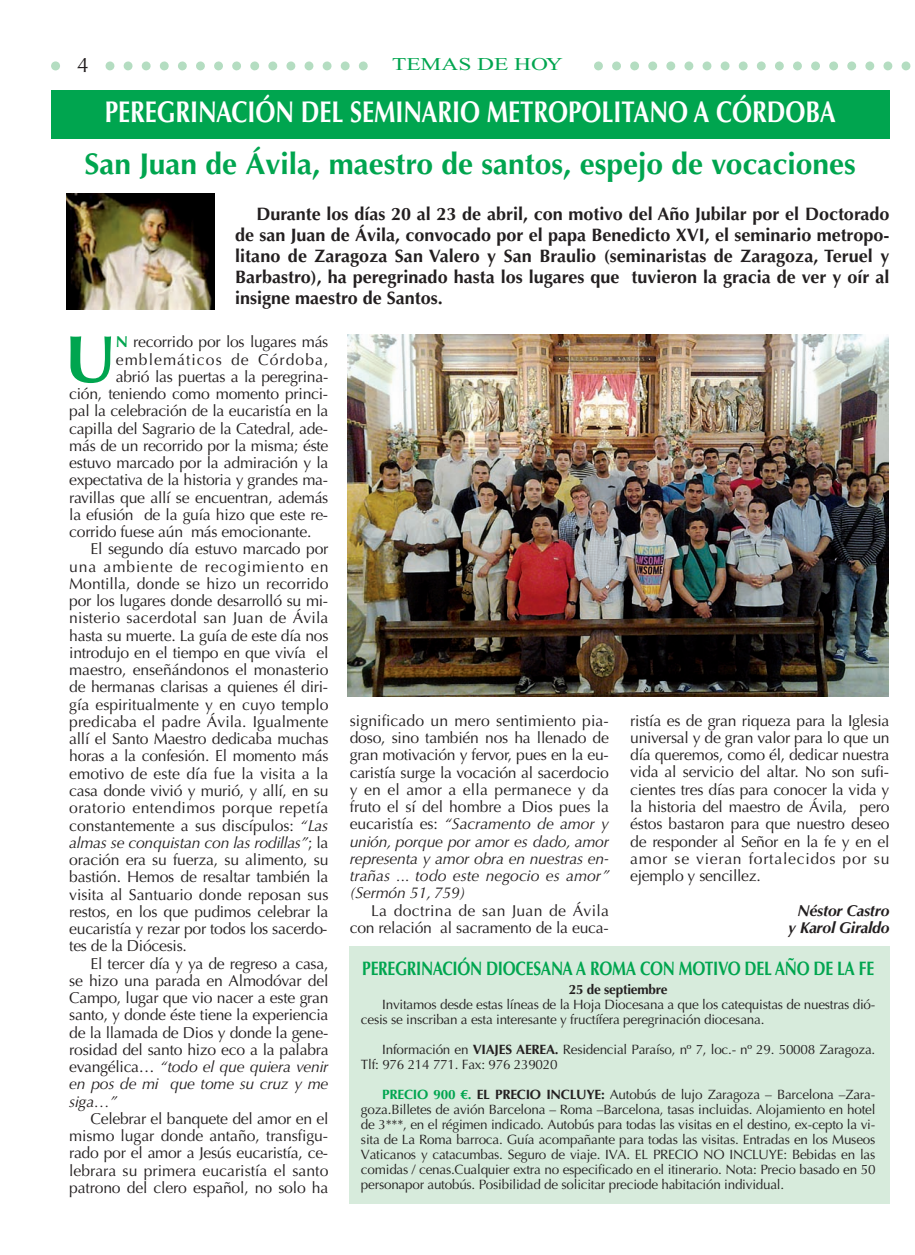
<style>
.page{position:relative;width:915px;height:1255px;background:#fff}
.page>*{position:absolute;margin:0;border:0;box-sizing:border-box;transform-origin:0 0}
.t1{font:700 66.45px "Optima";color:#00a54f}
.t2{font:700 30px/52.3px "Optima";color:#00a54f;text-align:center}
.t3{font:21px "Optima LT Std";color:#231f20}
.t4{font:700 19.5px "Optima";letter-spacing:-.015em;color:#00a54f;scale:.8 1}
.t5{font:700 18px/21px "Optima";color:#231f20;text-align:justify}
.t6{font:18px "Times New Roman";color:#00a54f;scale:1.3 1}
.t7{font:15.75px/17.2px "Optima";letter-spacing:-.015em;color:#231f20;text-align:justify}
.t8{font:italic 15.75px "Optima";letter-spacing:-.015em;color:#231f20}
.t9{font:15.75px "Optima";letter-spacing:.005em;color:#231f20}
.t10{font:15.75px "Optima";letter-spacing:.01em;color:#231f20}
.t11{font:15.75px "Optima";letter-spacing:.03em;color:#231f20}
.t12{font:15.75px "Optima";letter-spacing:.055em;color:#231f20}
.t13{font:15.75px "Optima";letter-spacing:.02em;color:#231f20}
.t14{font:italic 700 15.75px/17.2px "Optima";letter-spacing:-.015em;color:#231f20;text-align:center}
.t15{font:15.75px "Optima";letter-spacing:.065em;color:#231f20}
.t16{font:13.5px/15px "Optima";letter-spacing:-.015em;color:#231f20}
.t17{font:700 13.5px "Optima";letter-spacing:-.015em;color:#231f20}
.s1{color:#fff}
.s2{font-weight:700;color:#00a54f}
.s3{font-style:italic}
.s4{font-style:normal}
.s5{font-weight:700}
</style>
<div class="page">
<div style="left:349px;top:946px;width:540px;height:257px;background:#d7ebdc"></div>
<svg style="left:51px;top:61px;width:860px;height:9px"></svg>
<div style="left:368px;top:51px;width:217px;height:30px;background:#fff"></div>
<div style="left:69px;top:51px;width:28px;height:30px;background:#fff"></div>
<div style="left:51px;top:90px;width:838px;height:49px;background:#00a54f"></div>
<img style="left:66px;top:193px;width:148px;height:116px">
<img style="left:347px;top:334px;width:541px;height:362px">
<p class="t3" style="left:77px;top:53px;width:13px">4</p>
<p class="t6" style="left:392px;top:58px;width:133px">TEMAS DE HOY</p>
<p class="t2" style="left:84px;top:88px;width:772px"><span class="s1">PEREGRINACIÓN DEL SEMINARIO METROPOLITANO A CÓRDOBA<br></span>San Juan de Ávila, maestro de santos, espejo de vocaciones</p>
<p class="t5" style="left:235px;top:205px;width:655px;text-indent:21px">Durante los días 20 al 23 de abril, con motivo del Año Jubilar por el Doctorado de san Juan de Ávila, convocado por el papa Benedicto XVI, el seminario metropo&shy;litano de Zaragoza San Valero y San Braulio (seminaristas de Zaragoza, Teruel y Barbastro), ha peregrinado hasta los lugares que tuvieron la gracia de ver y oír al insigne maestro de Santos.</p>
<p class="t1" style="left:64px;top:332px;width:53px">U</p>
<p class="t7" style="left:116px;top:335px;width:214px"><span class="s2">N</span> recorrido por los lugares más</p>
<p class="t15" style="left:116px;top:353px;width:214px">emblemáticos de Córdoba,</p>
<p class="t7" style="left:116px;top:369px;width:214px">abrió las puertas a la peregrina-</p>
<p class="t7" style="left:69px;top:386px;width:260px">ción, teniendo como momento princi-</p>
<p class="t7" style="left:69px;top:404px;width:260px">pal la celebración de la eucaristía en la</p>
<p class="t7" style="left:69px;top:421px;width:260px">capilla del Sagrario de la Catedral, ade-</p>
<p class="t7" style="left:69px;top:438px;width:261px">más de un recorrido por la misma; éste</p>
<p class="t7" style="left:69px;top:455px;width:261px">estuvo marcado por la admiración y la</p>
<p class="t7" style="left:69px;top:473px;width:260px">expectativa de la historia y grandes ma-</p>
<p class="t7" style="left:69px;top:490px;width:260px">ravillas que allí se encuentran, además</p>
<p class="t7" style="left:69px;top:507px;width:260px">la efusión de la guía hizo que este re-</p>
<p class="t7" style="left:69px;top:524px;width:243px">corrido fuese aún más emocionante.</p>
<p class="t7" style="left:90px;top:542px;width:239px">El segundo día estuvo marcado por</p>
<p class="t12" style="left:69px;top:560px;width:260px">una ambiente de recogimiento en</p>
<p class="t7" style="left:69px;top:576px;width:261px">Montilla, donde se hizo un recorrido</p>
<p class="t7" style="left:69px;top:593px;width:260px">por los lugares donde desarrolló su mi-</p>
<p class="t10" style="left:69px;top:611px;width:260px">nisterio sacerdotal san Juan de Ávila</p>
<p class="t7" style="left:69px;top:628px;width:261px">hasta su muerte. La guía de este día nos</p>
<p class="t7" style="left:69px;top:645px;width:261px">introdujo en el tiempo en que vivía el</p>
<p class="t7" style="left:69px;top:662px;width:261px">maestro, enseñándonos el monasterio</p>
<p class="t7" style="left:69px;top:680px;width:260px">de hermanas clarisas a quienes él diri-</p>
<p class="t7" style="left:69px;top:697px;width:260px">gía espiritualmente y en cuyo templo</p>
<p class="t7" style="left:69px;top:714px;width:260px">predicaba el padre Ávila. Igualmente</p>
<p class="t7" style="left:69px;top:731px;width:260px">allí el Santo Maestro dedicaba muchas</p>
<p class="t7" style="left:69px;top:749px;width:261px">horas a la confesión. El momento más</p>
<p class="t9" style="left:69px;top:766px;width:260px">emotivo de este día fue la visita a la</p>
<p class="t7" style="left:69px;top:783px;width:261px">casa donde vivió y murió, y allí, en su</p>
<p class="t11" style="left:69px;top:801px;width:260px">oratorio entendimos porque repetía</p>
<p class="t7" style="left:69px;top:818px;width:260px">constantemente a sus discípulos: <span class="s3">“Las</span></p>
<p class="t8" style="left:69px;top:835px;width:260px">almas se conquistan con las rodillas”<span class="s4">; la</span></p>
<p class="t7" style="left:69px;top:852px;width:261px">oración era su fuerza, su alimento, su</p>
<p class="t7" style="left:69px;top:869px;width:260px">bastión. Hemos de resaltar también la</p>
<p class="t7" style="left:69px;top:887px;width:260px">visita al Santuario donde reposan sus</p>
<p class="t7" style="left:69px;top:904px;width:261px">restos, en los que pudimos celebrar la</p>
<p class="t7" style="left:69px;top:921px;width:259px">eucaristía y rezar por todos los sacerdo-</p>
<p class="t7" style="left:69px;top:938px;width:119px">tes de la Diócesis.</p>
<p class="t7" style="left:90px;top:956px;width:239px">El tercer día y ya de regreso a casa,</p>
<p class="t7" style="left:69px;top:973px;width:261px">se hizo una parada en Almodóvar del</p>
<p class="t7" style="left:69px;top:990px;width:261px">Campo, lugar que vio nacer a este gran</p>
<p class="t7" style="left:69px;top:1007px;width:261px">santo, y donde éste tiene la experiencia</p>
<p class="t7" style="left:69px;top:1025px;width:260px">de la llamada de Dios y donde la gene-</p>
<p class="t7" style="left:69px;top:1042px;width:261px">rosidad del santo hizo eco a la palabra</p>
<p class="t8" style="left:69px;top:1060px;width:261px"><span class="s4">evangélica…</span> “todo el que quiera venir</p>
<p class="t8" style="left:69px;top:1077px;width:260px">en pos de mi que tome su cruz y me</p>
<p class="t8" style="left:69px;top:1094px;width:50px">siga…”</p>
<p class="t7" style="left:90px;top:1111px;width:239px">Celebrar el banquete del amor en el</p>
<p class="t7" style="left:69px;top:1128px;width:260px">mismo lugar donde antaño, transfigu-</p>
<p class="t7" style="left:69px;top:1145px;width:260px">rado por el amor a Jesús eucaristía, ce-</p>
<p class="t7" style="left:69px;top:1163px;width:260px">lebrara su primera eucaristía el santo</p>
<p class="t7" style="left:69px;top:1180px;width:260px">patrono del clero español, no solo ha</p>
<p class="t9" style="left:349px;top:714px;width:260px">significado un mero sentimiento pia-</p>
<p class="t7" style="left:349px;top:730px;width:260px">doso, sino también nos ha llenado de</p>
<p class="t7" style="left:349px;top:747px;width:260px">gran motivación y fervor, pues en la eu-</p>
<p class="t7" style="left:349px;top:765px;width:260px">caristía surge la vocación al sacerdocio</p>
<p class="t10" style="left:349px;top:783px;width:260px">y en el amor a ella permanece y da</p>
<p class="t7" style="left:349px;top:799px;width:260px">fruto el sí del hombre a Dios pues la</p>
<p class="t8" style="left:349px;top:817px;width:260px"><span class="s4">eucaristía es:</span> “Sacramento de amor y</p>
<p class="t8" style="left:349px;top:834px;width:261px">unión, porque por amor es dado, amor</p>
<p class="t8" style="left:349px;top:851px;width:260px">representa y amor obra en nuestras en-</p>
<p class="t8" style="left:349px;top:869px;width:261px">trañas ... todo este negocio es amor”</p>
<p class="t8" style="left:349px;top:886px;width:117px">(Sermón 51, 759)</p>
<p class="t13" style="left:371px;top:903px;width:239px">La doctrina de san Juan de Ávila</p>
<p class="t7" style="left:349px;top:920px;width:260px">con relación al sacramento de la euca-</p>
<p class="t7" style="left:630px;top:713px;width:261px">ristía es de gran riqueza para la Iglesia universal y de gran valor para lo que un día queremos, como él, dedicar nuestra vida al servicio del altar. No son sufi&shy;cientes tres días para conocer la vida y la historia del maestro de Ávila, pero éstos bastaron para que nuestro deseo de responder al Señor en la fe y en el amor se vieran fortalecidos por su ejemplo y sencillez.</p>
<p class="t14" style="left:788px;top:903px;width:103px">Néstor Castro y Karol Giraldo</p>
<p class="t4" style="left:362px;top:960px;width:641px">PEREGRINACIÓN DIOCESANA A ROMA CON MOTIVO DEL AÑO DE LA FE</p>
<p class="t17" style="left:568px;top:983px;width:100px">25 de septiembre</p>
<p class="t16" style="left:382px;top:998px;width:494px">Invitamos desde estas líneas de la Hoja Diocesana a que los catequistas de nuestras dió-</p>
<p class="t16" style="left:361px;top:1013px;width:405px">cesis se inscriban a esta interesante y fructífera peregrinación diocesana.</p>
<p class="t16" style="left:361px;top:1043px;width:515px;text-indent:21px">Información en <span class="s5">VIAJES AEREA.</span> Residencial Paraíso, nº 7, loc.- nº 29. 50008 Zaragoza.<br>Tlf: 976 214 771. Fax: 976 239020</p>
<p class="t16" style="left:361px;top:1088px;width:516px;text-align:justify;text-indent:21px"><span class="s2">PRECIO 900 €.</span> <span class="s5">EL PRECIO INCLUYE:</span> Autobús de lujo Zaragoza – Barcelona –Zara&shy;goza.Billetes de avión Barcelona – Roma –Barcelona, tasas incluidas. Alojamiento en hotel de 3***, en el régimen indicado. Autobús para todas las visitas en el destino, ex-cepto la vi&shy;sita de La Roma barroca. Guía acompañante para todas las visitas. Entradas en los Museos Vaticanos y catacumbas. Seguro de viaje. IVA. EL PRECIO NO INCLUYE: Bebidas en las comidas / cenas.Cualquier extra no especificado en el itinerario. Nota: Precio basado en 50 personapor autobús. Posibilidad de solicitar preciode habitación individual.</p>
</div>
